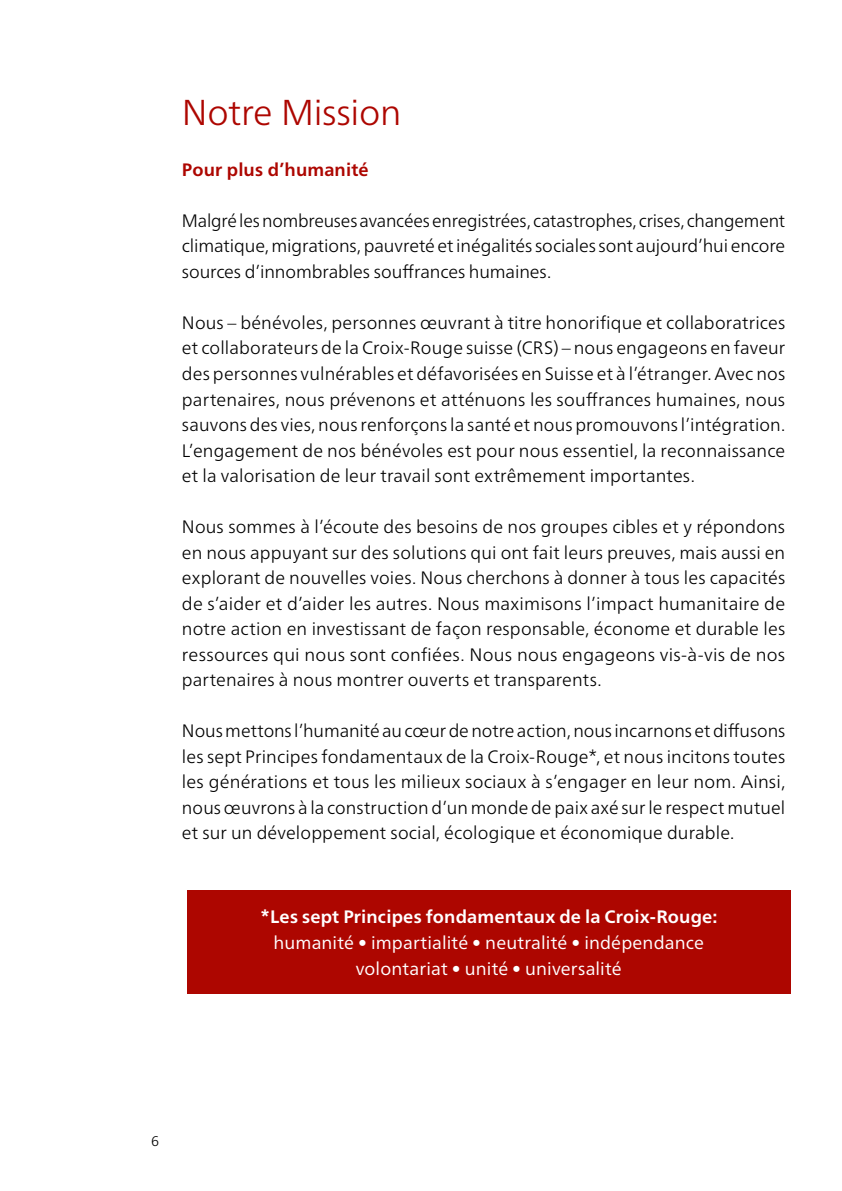
<style>
.page{position:relative;width:842px;height:1191px;background:#fff}
.page>*{position:absolute;margin:0;border:0;box-sizing:border-box;transform-origin:0 0}
.t1{font:300 36px "Frutiger Neue LTW1 G";letter-spacing:-.01em;color:#ad0600}
.t2{font:300 18px/25.6px "Frutiger Neue LTW1 G";letter-spacing:.005em;color:#000;text-align:justify}
.t3{font:18px "Frutiger Neue LTW1 G";letter-spacing:.005em;color:#fff}
.t4{font:700 18px "Frutiger Neue LTW1 G";letter-spacing:.01em;color:#fff}
.t5{font:700 18px "Frutiger Neue LTW1 G";letter-spacing:.01em;color:#ad0600}
.t6{font:300 14px "Frutiger Neue LTW1 G";color:#000}
</style>
<div class="page">
<div style="left:187px;top:890px;width:603px;height:104px;background:#ad0600"></div>
<h1 class="t1" style="left:182px;top:90px;width:221px">Notre Mission</h1>
<h2 class="t5" style="left:182px;top:159px;width:188px">Pour plus d’humanité</h2>
<p class="t2" style="left:182px;top:208px;width:605px">Malgré les nombreuses avancées enregistrées, catastrophes, crises, changement climatique, migrations, pauvreté et inégalités sociales sont aujourd’hui encore sources d’innombrables souffrances humaines.</p>
<p class="t2" style="left:182px;top:310px;width:605px">Nous – bénévoles, personnes œuvrant à titre honorifique et collaboratrices et collaborateurs de la Croix-Rouge suisse (CRS) – nous engageons en faveur des personnes vulnérables et défavorisées en Suisse et à l’étranger. Avec nos partenaires, nous prévenons et atténuons les souffrances humaines, nous sauvons des vies, nous renforçons la santé et nous promouvons l’intégration.<br>L’engagement de nos bénévoles est pour nous essentiel, la reconnaissance et la valorisation de leur travail sont extrêmement importantes.</p>
<p class="t2" style="left:182px;top:514px;width:605px">Nous sommes à l’écoute des besoins de nos groupes cibles et y répondons en nous appuyant sur des solutions qui ont fait leurs preuves, mais aussi en explorant de nouvelles voies. Nous cherchons à donner à tous les capacités de s’aider et d’aider les autres. Nous maximisons l’impact humanitaire de notre action en investissant de façon responsable, économe et durable les ressources qui nous sont confiées. Nous nous engageons vis-à-vis de nos partenaires à nous montrer ouverts et transparents.</p>
<p class="t2" style="left:182px;top:718px;width:605px">Nous mettons l’humanité au cœur de notre action, nous incarnons et diffusons les sept Principes fondamentaux de la Croix-Rouge*, et nous incitons toutes les générations et tous les milieux sociaux à s’engager en leur nom. Ainsi, nous œuvrons à la construction d’un monde de paix axé sur le respect mutuel et sur un développement social, écologique et économique durable.</p>
<p class="t4" style="left:260px;top:906px;width:459px">*Les sept Principes fondamentaux de la Croix-Rouge:</p>
<p class="t3" style="left:274px;top:932px;width:432px">humanité • impartialité • neutralité • indépendance</p>
<p class="t3" style="left:356px;top:958px;width:268px">volontariat • unité • universalité</p>
<p class="t6" style="left:151px;top:1132px;width:10px">6</p>
</div>
